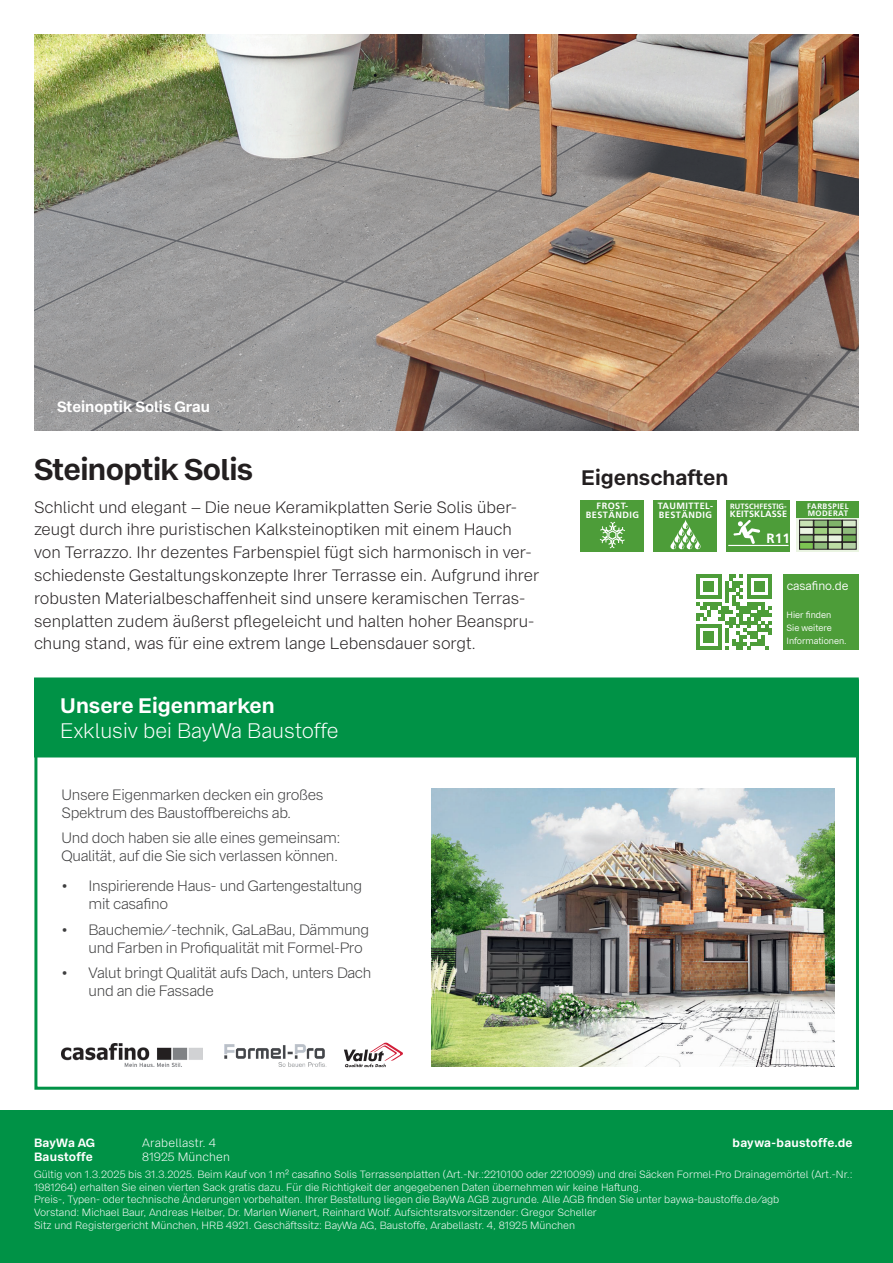
<style>
.page{position:relative;width:893px;height:1263px;background:#fff}
.page>*{position:absolute;margin:0;border:0;box-sizing:border-box;transform-origin:0 0}
.t1{font:700 30px "Bay Wa Sans";letter-spacing:-.02em;color:#231f20}
.t2{font:300 21px "Bay Wa Sans";color:#fff}
.t3{font:700 21px "Bay Wa Sans";color:#fff}
.t4{font:700 21px "Bay Wa Sans";color:#231f20}
.t5{font:300 16.5px/22.8px "Bay Wa Sans";color:#231f20}
.t6{font:300 15px/18px "Bay Wa Sans";letter-spacing:-.02em;color:#3e3e3f}
.t7{font:700 15px "Bay Wa Sans";color:#fff}
.t8{font:700 13.5px "Frutiger LT";color:#fff}
.t9{font:700 12px/14.4px "Bay Wa Sans";letter-spacing:.02em;color:#fff}
.t10{font:300 12px/14.4px "Bay Wa Sans";letter-spacing:.015em;color:#fff}
.t11{font:12px "Bay Wa Sans";color:#fff}
.t12{font:300 10.5px/12.6px "Bay Wa Sans";color:#fff}
.t13{font:700 9.15px/9.1px "Frutiger LT";letter-spacing:.05em;color:#fff;text-align:center}
.t14{font:700 9.15px "Frutiger LT";letter-spacing:.01em;color:#fff}
.t15{font:9px/13.4px "Bay Wa Sans";color:#fff}
.t16{font:700 7.95px/7.2px "Frutiger LT";letter-spacing:.05em;color:#fff}
.t17{font:700 7.65px "Frutiger LT";letter-spacing:.01em;color:#fff}
</style>
<div class="page">
<img style="left:431px;top:788px;width:403px;height:278px">
<div style="left:34px;top:677px;width:825px;height:80px;background:#009246;border:2px solid #009246"></div>
<img style="left:62px;top:1043px;width:141px;height:23px">
<img style="left:224px;top:1044px;width:103px;height:23px">
<svg style="left:344px;top:1042px;width:59px;height:25px"></svg>
<div style="left:797px;top:501px;width:62px;height:50px;background:#4d9d39"></div>
<svg style="left:797px;top:518px;width:62px;height:33px"></svg>
<svg style="left:799px;top:520px;width:14px;height:14px"></svg>
<div style="left:800px;top:535px;width:13px;height:7px;background:#90bc7c"></div>
<div style="left:799px;top:535px;width:14px;height:7px;border:1px solid #231f20"></div>
<div style="left:800px;top:542px;width:13px;height:7px;background:#7cc352"></div>
<div style="left:799px;top:542px;width:14px;height:7px;border:1px solid #231f20"></div>
<div style="left:828px;top:520px;width:14px;height:7px;background:#7fb369"></div>
<svg style="left:828px;top:527px;width:14px;height:15px"></svg>
<div style="left:828px;top:542px;width:14px;height:7px;background:#bddda4"></div>
<div style="left:828px;top:542px;width:14px;height:7px;border:1px solid #231f20"></div>
<div style="left:814px;top:520px;width:14px;height:7px;background:#90bc7c"></div>
<div style="left:814px;top:527px;width:14px;height:7px;background:#a0d080"></div>
<div style="left:814px;top:527px;width:14px;height:7px;border:1px solid #231f20"></div>
<div style="left:814px;top:535px;width:14px;height:7px;background:#c9e3b5"></div>
<div style="left:814px;top:535px;width:14px;height:7px;border:1px solid #231f20"></div>
<div style="left:814px;top:542px;width:14px;height:7px;background:#90bc7c"></div>
<div style="left:814px;top:542px;width:14px;height:7px;border:1px solid #231f20"></div>
<div style="left:842px;top:520px;width:14px;height:7px;background:#d6e9c9"></div>
<div style="left:842px;top:527px;width:14px;height:7px;background:#90bc7c"></div>
<div style="left:842px;top:527px;width:14px;height:7px;border:1px solid #231f20"></div>
<div style="left:842px;top:535px;width:14px;height:7px;background:#6faa56"></div>
<div style="left:842px;top:535px;width:14px;height:7px;border:1px solid #231f20"></div>
<div style="left:842px;top:542px;width:14px;height:7px;background:#b3d0a3"></div>
<div style="left:842px;top:542px;width:14px;height:7px;border:1px solid #231f20"></div>
<div style="left:581px;top:500px;width:63px;height:51px;background:#4d9d39"></div>
<svg style="left:600px;top:522px;width:25px;height:26px"></svg>
<div style="left:727px;top:500px;width:63px;height:51px;background:#4d9d39"></div>
<svg style="left:733px;top:520px;width:27px;height:24px"></svg>
<hr style="left:728px;top:545px;width:61px;height:1px;background:#fff">
<div style="left:654px;top:500px;width:63px;height:51px;background:#4d9d39"></div>
<svg style="left:670px;top:519px;width:31px;height:30px"></svg>
<img style="left:34px;top:34px;width:825px;height:397px">
<div style="left:0;top:1111px;width:893px;height:152px;background:#009246"></div>
<svg style="left:696px;top:574px;width:76px;height:75px"></svg>
<div style="left:783px;top:574px;width:76px;height:75px;background:#4d9d39"></div>
<h3 class="t7" style="left:57px;top:397px;width:154px">Steinoptik Solis Grau</h3>
<h1 class="t1" style="left:34px;top:450px;width:221px">Steinoptik Solis</h1>
<p class="t5" style="left:34px;top:495px;width:507px">Schlicht und elegant – Die neue Keramikplatten Serie Solis über&shy;zeugt durch ihre puristischen Kalksteinoptiken mit einem Hauch von Terrazzo. Ihr dezentes Farbenspiel fügt sich harmonisch in ver&shy;schiedenste Gestaltungskonzepte Ihrer Terrasse ein. Aufgrund ihrer robusten Materialbeschaffenheit sind unsere keramischen Terras&shy;senplatten zudem äußerst pflegeleicht und halten hoher Beanspru&shy;chung stand, was für eine extrem lange Lebensdauer sorgt.</p>
<h2 class="t3" style="left:60px;top:692px;width:216px">Unsere Eigenmarken</h2>
<h2 class="t2" style="left:60px;top:718px;width:280px">Exklusiv bei BayWa Baustoffe</h2>
<h3 class="t6" style="left:62px;top:785px;width:263px">Unsere Eigenmarken decken ein großes<br>Spektrum des Baustoffbereichs ab.</h3>
<h3 class="t6" style="left:62px;top:829px;width:281px">Und doch haben sie alle eines gemeinsam:<br>Qualität, auf die Sie sich verlassen können.</h3>
<h3 class="t6" style="left:89px;top:877px;width:275px;text-indent:-27px">• Inspirierende Haus- und Gartengestaltung mit casafino</h3>
<h3 class="t6" style="left:89px;top:920px;width:282px;text-indent:-27px">• Bauchemie/-technik, GaLaBau, Dämmung und Farben in Profiqualität mit Formel-Pro</h3>
<h3 class="t6" style="left:89px;top:964px;width:284px;text-indent:-27px">• Valut bringt Qualität aufs Dach, unters Dach und an die Fassade</h3>
<h2 class="t4" style="left:581px;top:464px;width:149px">Eigenschaften</h2>
<p class="t13" style="left:586px;top:501px;width:55px">FROST-<br>BESTÄNDIG</p>
<p class="t17" style="left:730px;top:502px;width:58px">RUTSCHFESTIG-</p>
<p class="t13" style="left:658px;top:501px;width:57px;text-align:left">TAUMITTEL-<br>BESTÄNDIG</p>
<p class="t14" style="left:730px;top:509px;width:59px">KEITSKLASSE</p>
<p class="t8" style="left:767px;top:530px;width:25px">R11</p>
<p class="t16" style="left:807px;top:503px;width:43px">FARBSPIEL<br>MODERAT</p>
<p class="t11" style="left:787px;top:578px;width:63px">casafino.de</p>
<p class="t15" style="left:786px;top:608px;width:62px">Hier finden<br>Sie weitere<br>Informationen.</p>
<p class="t9" style="left:34px;top:1136px;width:63px">BayWa AG<br>Baustoffe</p>
<p class="t10" style="left:142px;top:1135px;width:89px">Arabellastr. 4<br>81925 München</p>
<p class="t9" style="left:733px;top:1136px;width:121px">baywa-baustoffe.de</p>
<p class="t12" style="left:34px;top:1168px;width:820px">Gültig von 1.3.2025 bis 31.3.2025. Beim Kauf von 1 m² casafino Solis Terrassenplatten (Art.-Nr.:2210100 oder 2210099) und drei Säcken Formel-Pro Drainagemörtel (Art.-Nr.:<br>1981264) erhalten Sie einen vierten Sack gratis dazu. Für die Richtigkeit der angegebenen Daten übernehmen wir keine Haftung.<br>Preis-, Typen- oder technische Änderungen vorbehalten. Ihrer Bestellung liegen die BayWa AGB zugrunde. Alle AGB finden Sie unter baywa-baustoffe.de/agb<br>Vorstand: Michael Baur, Andreas Helber, Dr. Marlen Wienert, Reinhard Wolf. Aufsichtsratsvorsitzender: Gregor Scheller<br>Sitz und Registergericht München, HRB 4921. Geschäftssitz: BayWa AG, Baustoffe, Arabellastr. 4, 81925 München</p>
</div>
